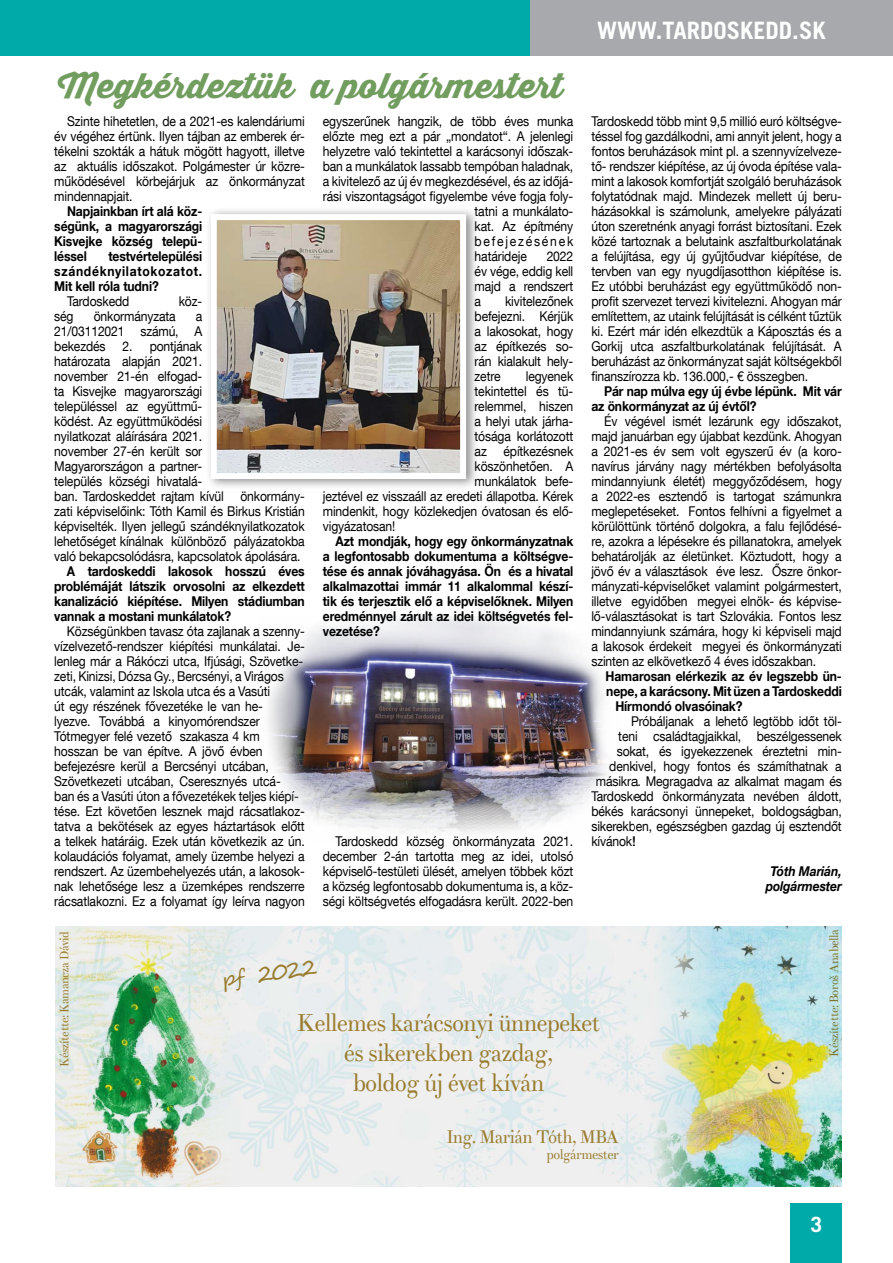
<style>
.page{position:relative;width:893px;height:1263px;background:#fff}
.page>*{position:absolute;margin:0;border:0;box-sizing:border-box;transform-origin:0 0}
.t1{font:34.5px "Thirsty Script Extrabold Demo";color:#719d5f}
.t2{font:24px/30px "Theano Didot";letter-spacing:-.04em;color:#9a7c2e;text-align:center}
.t3{font:700 24px "Trade Gothic LT Com";color:#fff}
.t4{font:21.9px "Segoe Script";color:#9a7c2e}
.t5{font:700 21px "Trade Gothic LT Com";color:#fff}
.t6{font:18px "Theano Didot";letter-spacing:-.04em;color:#9a7c2e}
.t7{font:13.5px/15px "Helvetica Neue LT Com";letter-spacing:-.01em;color:#000;text-align:justify;scale:.9 1}
.t8{font:700 13.5px/15px "Helvetica Neue LT Com";letter-spacing:-.01em;color:#000;text-align:justify;scale:.9 1}
.t9{font:italic 700 13.5px/15px "Helvetica Neue LT Com";letter-spacing:-.01em;color:#000;text-align:center;scale:.9 1}
.t10{font:13.5px "Helvetica Neue LT Com";letter-spacing:.145em;color:#000;scale:.9 1}
.t11{font:13.5px "Theano Didot";letter-spacing:-.04em;color:#9a7c2e}
.t12{font:12px "Theano Didot";letter-spacing:-.04em;color:#9a7c2e}
</style>
<div class="page">
<div style="left:502px;top:0;width:391px;height:55px;background:#a7a9ac"></div>
<div style="left:0;top:0;width:530px;height:55px;background:#00aaa9"></div>
<div style="left:791px;top:1203px;width:51px;height:60px;background:#00aaa9"></div>
<div style="left:206px;top:207px;width:273px;height:283px;background:#000;opacity:.45"></div>
<img style="left:218px;top:221px;width:241px;height:251px">
<div style="left:211px;top:214px;width:255px;height:265px;border:6px solid #fff"></div>
<img style="left:55px;top:926px;width:787px;height:260px">
<img style="left:55px;top:927px;width:184px;height:259px">
<img style="left:650px;top:927px;width:192px;height:259px">
<img style="left:268px;top:617px;width:339px;height:216px">
<h1 class="t1" style="left:58px;top:59px;width:506px">Megkérdeztük a polgármestert</h1>
<p class="t7" style="left:54px;top:113px;width:280px;text-indent:13px">Szinte hihetetlen, de a 2021-es kalendáriumi év végéhez értünk. Ilyen tájban az emberek ér&shy;tékelni szokták a hátuk mögött hagyott, illetve az aktuális időszakot. Polgámester úr közre&shy;működésével körbejárjuk az önkormányzat mindennapjait.</p>
<p class="t8" style="left:54px;top:203px;width:166px;text-indent:13px">Napjainkban írt alá köz&shy;ségünk, a magyarországi Kisvejke község telepü&shy;léssel</p>
<p class="t7" style="left:323px;top:113px;width:280px">egyszerűnek hangzik, de több éves munka</p>
<p class="t7" style="left:323px;top:128px;width:280px">előzte meg ezt a pár „mondatot“. A jelenlegi</p>
<p class="t7" style="left:323px;top:143px;width:280px">helyzetre való tekintettel a karácsonyi időszak-</p>
<p class="t7" style="left:323px;top:158px;width:280px">ban a munkálatok lassabb tempóban haladnak,</p>
<p class="t7" style="left:323px;top:173px;width:280px">a kivitelező az új év megkezdésével, és az időjá-</p>
<p class="t7" style="left:323px;top:188px;width:280px">rási viszontagságot figyelembe véve fogja foly-</p>
<p class="t7" style="left:475px;top:203px;width:111px">tatni a munkálato-</p>
<p class="t7" style="left:475px;top:218px;width:111px">kat. Az építmény</p>
<p class="t10" style="left:475px;top:233px;width:111px">befejezésének</p>
<p class="t7" style="left:475px;top:248px;width:60px">határideje</p>
<p class="t8" style="left:54px;top:248px;width:166px;text-indent:54px">testvértelepülési szándéknyilatokozatot.<br>Mit kell róla tudni?</p>
<p class="t7" style="left:67px;top:293px;width:71px">Tardoskedd</p>
<p class="t7" style="left:179px;top:293px;width:28px">köz-</p>
<p class="t7" style="left:54px;top:308px;width:23px">ség</p>
<p class="t7" style="left:94px;top:308px;width:93px">önkormányzata</p>
<p class="t7" style="left:475px;top:248px;width:111px;text-indent:72px">2022 év vége, eddig kell majd a rendszert a</p>
<p class="t7" style="left:475px;top:293px;width:111px;text-indent:30px">kivitelezőnek befejezni. Kérjük a lakosokat, hogy az építkezés so&shy;rán kialakult hely&shy;zetre</p>
<p class="t7" style="left:54px;top:308px;width:166px;text-indent:141px">a 21/03112021 számú, A bekezdés</p>
<p class="t7" style="left:54px;top:338px;width:280px;text-align:left;text-indent:68px">2. pontjának<br>határozata alapján 2021.<br>november 21-én elfogad-<br>ta Kisvejke magyarországi<br>településsel az együttmű-<br>ködést. Az együttműködési<br>nyilatkozat aláírására 2021.<br>november 27-én került sor<br>Magyarországon a partner-<br>település községi hivatalá-<br>ban. Tardoskeddet rajtam kívül önkormány&shy;zati képviselőink: Tóth Kamil és Birkus Kristián képviselték. Ilyen jellegű szándéknyilatkozatok lehetőséget kínálnak különböző pályázatokba való bekapcsolódásra, kapcsolatok ápolására.</p>
<p class="t8" style="left:54px;top:563px;width:280px;text-indent:13px">A tardoskeddi lakosok hosszú éves problémáját látszik orvosolni az elkezdett kanalizáció kiépítése. Milyen stádiumban vannak a mostani munkálatok?</p>
<p class="t7" style="left:54px;top:623px;width:280px;text-align:left;text-indent:13px">Községünkben tavasz óta zajlanak a szenny&shy;vízelvezető-rendszer kiépítési munkálatai. Je&shy;lenleg már a Rákóczi utca, Ifjúsági, Szövetke&shy;zeti, Kinizsi, Dózsa Gy., Bercsényi, a Virágos utcák, valamint az Iskola utca és a Vasúti<br>út egy részének fővezetéke le van he-<br>lyezve. Továbbá a kinyomórendszer Tótmegyer felé vezető szakasza 4 km hosszan be van építve. A jövő évben befejezésre kerül a Bercsényi utcában, Szövetkezeti utcában, Cseresznyés utcá-<br>ban és a Vasúti úton a fővezetékek teljes kiépí&shy;tése. Ezt követően lesznek majd rácsatlakoz&shy;tatva a bekötések az egyes háztartások előtt a telkek határáig. Ezek után következik az ún. kolaudációs folyamat, amely üzembe helyezi a rendszert. Az üzembehelyezés után, a lakosok&shy;nak lehetősége lesz a üzemképes rendszerre rácsatlakozni. Ez a folyamat így leírva nagyon</p>
<p class="t7" style="left:526px;top:368px;width:54px">legyenek</p>
<p class="t7" style="left:475px;top:383px;width:111px">tekintettel és tü-</p>
<p class="t7" style="left:475px;top:398px;width:111px">relemmel, hiszen</p>
<p class="t7" style="left:475px;top:413px;width:111px">a helyi utak járha-</p>
<p class="t7" style="left:475px;top:428px;width:111px">tósága korlátozott</p>
<p class="t7" style="left:475px;top:443px;width:111px">az építkezésnek</p>
<p class="t7" style="left:475px;top:458px;width:111px">köszönhetően. A</p>
<p class="t7" style="left:475px;top:473px;width:111px">munkálatok befe-</p>
<p class="t7" style="left:323px;top:488px;width:280px">jeztével ez visszaáll az eredeti állapotba. Kérek</p>
<p class="t7" style="left:323px;top:503px;width:280px">mindenkit, hogy közlekedjen óvatosan és elő-</p>
<p class="t7" style="left:323px;top:518px;width:82px">vigyázatosan!</p>
<p class="t8" style="left:323px;top:533px;width:280px;text-indent:13px">Azt mondják, hogy egy önkormányzatnak a legfontosabb dokumentuma a költségve&shy;tése és annak jóváhagyása. Ön és a hivatal alkalmazottai immár 11 alkalommal készí&shy;tik és terjesztik elő a képviselőknek. Milyen eredménnyel zárult az idei költségvetés fel&shy;vezetése?</p>
<p class="t7" style="left:323px;top:833px;width:280px;text-indent:13px">Tardoskedd község önkormányzata 2021. december 2-án tartotta meg az idei, utolsó képviselő-testületi ülését, amelyen többek közt a község legfontosabb dokumentuma is, a köz&shy;ségi költségvetés elfogadásra került. 2022-ben</p>
<h2 class="t3" style="left:597px;top:16px;width:230px">WWW.TARDOSKEDD.SK</h2>
<p class="t7" style="left:591px;top:113px;width:280px">Tardoskedd több mint 9,5 millió euró költségve&shy;téssel fog gazdálkodni, ami annyit jelent, hogy a fontos beruházások mint pl. a szennyvízelveze&shy;tő- rendszer kiépítése, az új óvoda építése vala&shy;mint a lakosok komfortját szolgáló beruházások folytatódnak majd. Mindezek mellett új beru&shy;házásokkal is számolunk, amelyekre pályázati úton szeretnénk anyagi forrást biztosítani. Ezek közé tartoznak a belutaink aszfaltburkolatának a felújítása, egy új gyűjtőudvar kiépítése, de tervben van egy nyugdíjasotthon kiépítése is.<br>Ez utóbbi beruházást egy együttműködő non&shy;profit szervezet tervezi kivitelezni. Ahogyan már említettem, az utaink felújítását is célként tűztük ki. Ezért már idén elkezdtük a Káposztás és a Gorkij utca aszfaltburkolatának felújítását. A beruházást az önkormányzat saját költségekből finanszírozza kb. 136.000,- € összegben.</p>
<p class="t8" style="left:591px;top:383px;width:280px;text-indent:13px">Pár nap múlva egy új évbe lépünk. Mit vár az önkormányzat az új évtől?</p>
<p class="t7" style="left:591px;top:413px;width:280px;text-indent:13px">Év végével ismét lezárunk egy időszakot, majd januárban egy újabbat kezdünk. Ahogyan a 2021-es év sem volt egyszerű év (a koro&shy;navírus járvány nagy mértékben befolyásolta mindannyiunk életét) meggyőződésem, hogy a 2022-es esztendő is tartogat számunkra meglepetéseket. Fontos felhívni a figyelmet a körülöttünk történő dolgokra, a falu fejlődésé&shy;re, azokra a lépésekre és pillanatokra, amelyek behatárolják az életünket. Köztudott, hogy a jövő év a választások éve lesz. Őszre önkor&shy;mányzati-képviselőket valamint polgármestert, illetve egyidőben megyei elnök- és képvise&shy;lő-választásokat is tart Szlovákia. Fontos lesz mindannyiunk számára, hogy ki képviseli majd a lakosok érdekeit megyei és önkormányzati szinten az elkövetkező 4 éves időszakban.</p>
<p class="t8" style="left:606px;top:668px;width:264px">Hamarosan elérkezik az év legszebb ün-</p>
<p class="t8" style="left:606px;top:683px;width:263px">nepe, a karácsony. Mit üzen a Tardoskeddi</p>
<p class="t8" style="left:615px;top:698px;width:143px">Hírmondó olvasóinak?</p>
<p class="t7" style="left:631px;top:713px;width:236px">Próbáljanak a lehető legtöbb időt töl-</p>
<p class="t7" style="left:618px;top:728px;width:250px">teni családtagjaikkal, beszélgessenek</p>
<p class="t7" style="left:617px;top:743px;width:251px">sokat, és igyekezzenek éreztetni min-</p>
<p class="t7" style="left:609px;top:758px;width:260px">denkivel, hogy fontos és számíthatnak a</p>
<p class="t7" style="left:596px;top:773px;width:275px">másikra. Megragadva az alkalmat magam és</p>
<p class="t7" style="left:591px;top:788px;width:280px">Tardoskedd önkormányzata nevében áldott,</p>
<p class="t7" style="left:591px;top:803px;width:280px">békés karácsonyi ünnepeket, boldogságban,</p>
<p class="t7" style="left:591px;top:818px;width:280px">sikerekben, egészségben gazdag új esztendőt</p>
<p class="t7" style="left:591px;top:833px;width:50px">kívánok!</p>
<p class="t9" style="left:766px;top:863px;width:86px">Tóth Marián, polgármester</p>
<p class="t12" style="left:57px;top:1067px;width:137px;rotate:-90deg">Készítette: Kamancza Dávid</p>
<p class="t12" style="left:827px;top:1057px;width:129px;rotate:-90deg">Készítette: Boroš Anabella</p>
<h3 class="t4" style="left:220px;top:961px;width:97px;rotate:-7deg">pf 2022</h3>
<h2 class="t2" style="left:297px;top:1009px;width:305px">Kellemes karácsonyi ünnepeket és sikerekben gazdag,<br>boldog új évet kíván</h2>
<h3 class="t6" style="left:446px;top:1126px;width:174px">Ing. Marián Tóth, MBA</h3>
<p class="t11" style="left:546px;top:1146px;width:74px">polgármester</p>
<h3 class="t5" style="left:811px;top:1212px;width:13px">3</h3>
</div>
